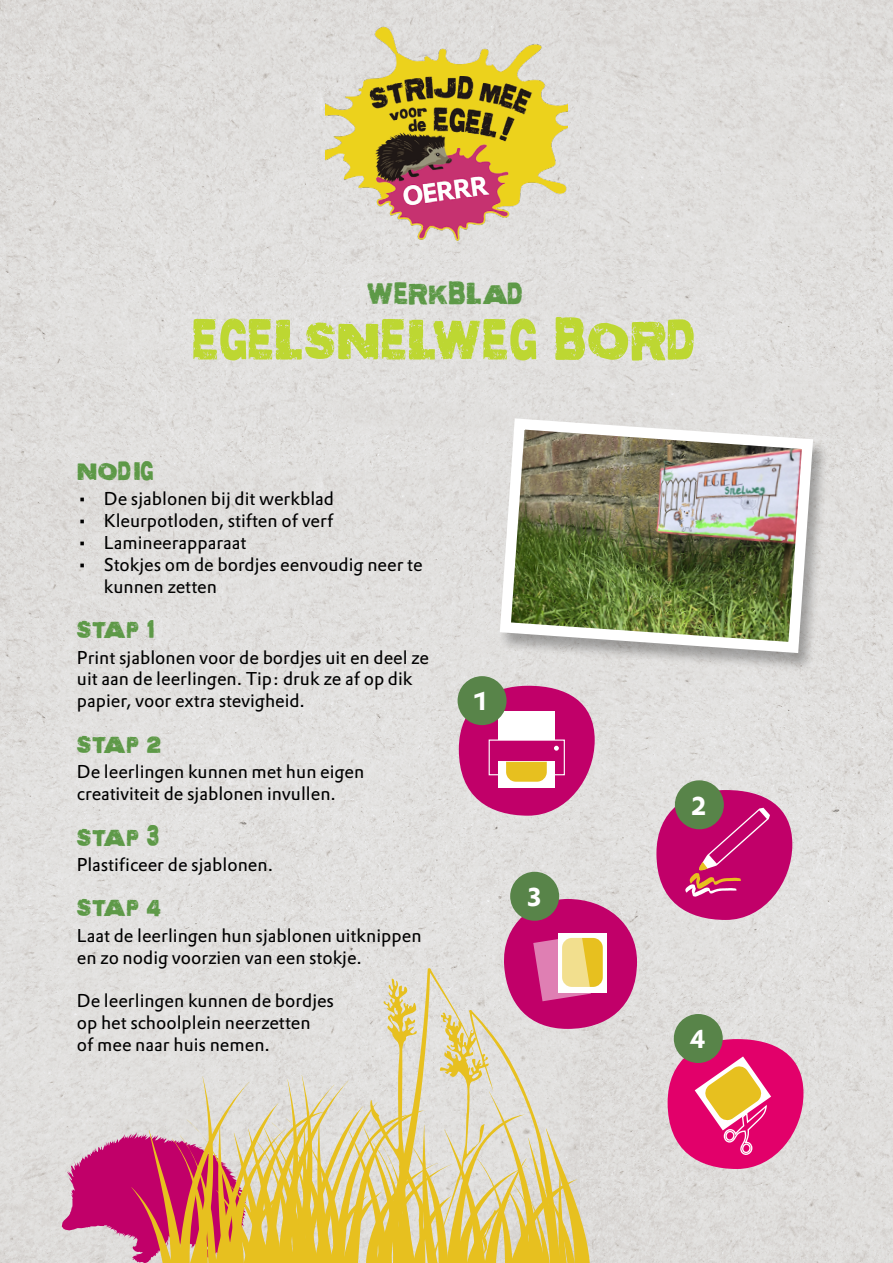
<style>
.page{position:relative;width:893px;height:1263px;background:#fff}
.page>*{position:absolute;margin:0;border:0;box-sizing:border-box;transform-origin:0 0}
.t1{font:58.5px "Morethan Enough";letter-spacing:.01em;color:#bdd732}
.t2{font:31.5px "Morethan Enough";letter-spacing:.01em;color:#5d9947}
.t3{font:27.3px "Morethan Enough";letter-spacing:.01em;color:#5d9947}
.t4{font:25.35px "DTL Prokyon T Bold";color:#fff}
.t5{font:18.15px/21.8px "DTL Prokyon ST";color:#000}
</style>
<div class="page">
<img style="left:0;top:0;width:893px;height:1263px">
<svg style="left:668px;top:1039px;width:135px;height:130px;background:#e44f80"></svg>
<div style="left:674px;top:1014px;width:49px;height:49px;background:#588449;border-radius:50%"></div>
<div style="left:510px;top:872px;width:49px;height:49px;background:#588449;border-radius:50%"></div>
<img style="left:326px;top:15px;width:241px;height:238px">
<svg style="left:459px;top:686px;width:136px;height:130px;background:#d15690"></svg>
<div style="left:458px;top:676px;width:49px;height:49px;background:#588449;border-radius:50%"></div>
<svg style="left:656px;top:790px;width:136px;height:130px;background:#ca3884"></svg>
<div style="left:675px;top:780px;width:49px;height:49px;background:#588449;border-radius:50%"></div>
<div style="left:498px;top:419px;width:332px;height:254px;background:#000;opacity:.3"></div>
<img style="left:494px;top:413px;width:325px;height:246px">
<svg style="left:62px;top:899px;width:575px;height:364px;background:#ddc1af"></svg>
<h2 class="t2" style="left:367px;top:271px;width:160px">WERKBLAD</h2>
<h1 class="t1" style="left:192px;top:298px;width:510px">EGELSNELWEG BORD</h1>
<h3 class="t3" style="left:77px;top:451px;width:78px">NODIG</h3>
<p class="t5" style="left:77px;top:488px;width:259px">• De sjablonen bij dit werkblad</p>
<p class="t5" style="left:77px;top:510px;width:258px">• Kleurpotloden, stiften of verf</p>
<p class="t5" style="left:77px;top:531px;width:171px">• Lamineerapparaat</p>
<p class="t5" style="left:104px;top:553px;width:320px;text-indent:-27px">• Stokjes om de bordjes eenvoudig neer te kunnen zetten</p>
<h3 class="t3" style="left:77px;top:610px;width:79px">STAP 1</h3>
<p class="t5" style="left:77px;top:646px;width:354px">Print sjablonen voor de bordjes uit en deel ze uit aan de leerlingen. Tip: druk ze af op dik papier, voor extra stevigheid.</p>
<h3 class="t3" style="left:77px;top:724px;width:86px">STAP 2</h3>
<p class="t5" style="left:77px;top:761px;width:289px">De leerlingen kunnen met hun eigen creativiteit de sjablonen invullen.</p>
<h3 class="t3" style="left:77px;top:817px;width:84px">STAP 3</h3>
<p class="t5" style="left:77px;top:853px;width:198px">Plastificeer de sjablonen.</p>
<h3 class="t3" style="left:77px;top:888px;width:86px">STAP 4</h3>
<p class="t5" style="left:77px;top:924px;width:346px">Laat de leerlingen hun sjablonen uitknippen en zo nodig voorzien van een stokje.</p>
<p class="t5" style="left:77px;top:990px;width:259px">De leerlingen kunnen de bordjes op het schoolplein neerzetten<br>of mee naar huis nemen.</p>
<h3 class="t4" style="left:474px;top:685px;width:17px">1</h3>
<h3 class="t4" style="left:526px;top:880px;width:17px">3</h3>
<h3 class="t4" style="left:691px;top:789px;width:17px">2</h3>
<h3 class="t4" style="left:690px;top:1022px;width:17px">4</h3>
</div>
